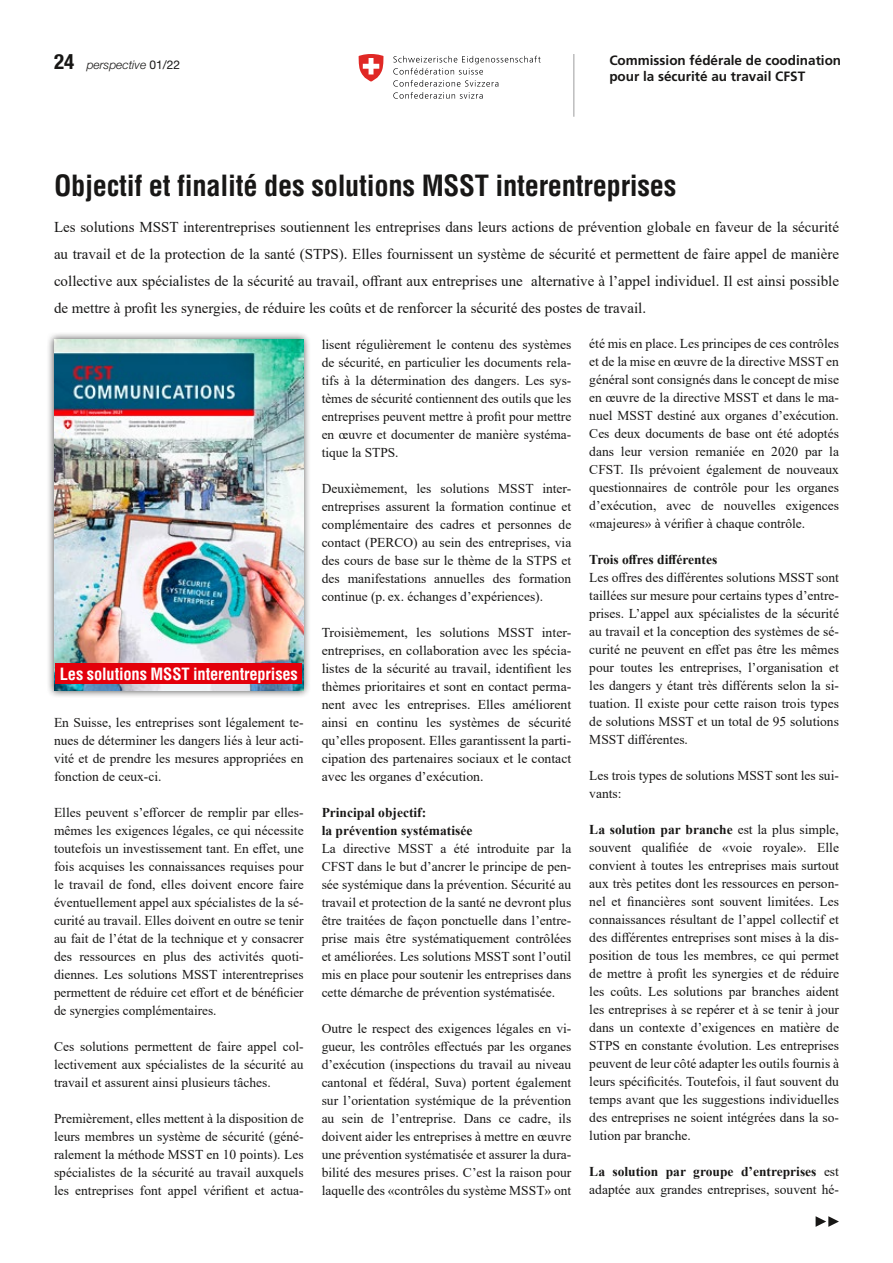
<style>
.page{position:relative;width:893px;height:1263px;background:#fff}
.page>*{position:absolute;margin:0;border:0;box-sizing:border-box;transform-origin:0 0}
.t1{font:700 condensed 28.5px "Helvetica LT Std";letter-spacing:-.01em;color:#181716}
.t2{font:700 condensed 16.5px "Helvetica LT Std";letter-spacing:-.01em;color:#fff}
.t3{font:15px/27px "Times New Roman";color:#181716;text-align:justify}
.t4{font:13.5px/18px "Times New Roman";color:#181716;text-align:justify}
.t5{font:700 13.5px/18px "Times New Roman";color:#181716}
.t6{font:700 13.5px/16.2px "Frutiger LT Std";color:#181716}
.t7{font:italic 300 12px "Helvetica Neue LT Std";color:#181716}
.s1{font-weight:700;font-style:normal;font-stretch:condensed;font-size:21px}
.s2{font-weight:400;font-style:normal}
.s3{font-weight:700}
</style>
<div class="page">
<div style="left:46px;top:332px;width:265px;height:366px;background:#181716;opacity:.75"></div>
<img style="left:54px;top:339px;width:249px;height:352px">
<svg style="left:393px;top:56px;width:148px;height:43px"></svg>
<svg style="left:358px;top:54px;width:26px;height:28px"></svg>
<hr style="left:573px;top:54px;width:1px;height:63px;background:#9c9c9d">
<div style="left:56px;top:663px;width:246px;height:21px;background:#e3000b"></div>
<svg style="left:816px;top:1216px;width:23px;height:11px"></svg>
<p class="t7" style="left:54px;top:58px;width:128px"><span class="s1">24</span> perspective <span class="s2">01/22</span></p>
<p class="t6" style="left:609px;top:52px;width:233px">Commission fédérale de coodination pour la sécurité au travail CFST</p>
<h1 class="t1" style="left:54px;top:167px;width:624px">Objectif et finalité des solutions MSST interentreprises</h1>
<p class="t3" style="left:54px;top:213px;width:786px">Les solutions MSST interentreprises soutiennent les entreprises dans leurs actions de prévention globale en faveur de la sécurité au travail et de la protection de la santé (STPS). Elles fournissent un système de sécurité et permettent de faire appel de manière collective aux spécialistes de la sécurité au travail, offrant aux entreprises une alternative à l’appel individuel. Il est ainsi possible de mettre à profit les synergies, de réduire les coûts et de renforcer la sécurité des postes de travail.</p>
<p class="t2" style="left:60px;top:663px;width:240px">Les solutions MSST interentreprises</p>
<p class="t4" style="left:54px;top:713px;width:251px">En Suisse, les entreprises sont légalement te&shy;nues de déterminer les dangers liés à leur acti&shy;vité et de prendre les mesures appropriées en fonction de ceux-ci.</p>
<p class="t4" style="left:54px;top:803px;width:251px">Elles peuvent s’efforcer de remplir par elles&shy;mêmes les exigences légales, ce qui nécessite toutefois un investissement tant. En effet, une fois acquises les connaissances requises pour le travail de fond, elles doivent encore faire éventuellement appel aux spécialistes de la sé&shy;curité au travail. Elles doivent en outre se tenir au fait de l’état de la technique et y consacrer des ressources en plus des activités quoti&shy;diennes. Les solutions MSST interentreprises permettent de réduire cet effort et de bénéficier de synergies complémentaires.</p>
<p class="t4" style="left:54px;top:1037px;width:251px">Ces solutions permettent de faire appel col&shy;lectivement aux spécialistes de la sécurité au travail et assurent ainsi plusieurs tâches.</p>
<p class="t4" style="left:54px;top:1109px;width:251px">Premièrement, elles mettent à la disposition de leurs membres un système de sécurité (géné&shy;ralement la méthode MSST en 10 points). Les spécialistes de la sécurité au travail auxquels les entreprises font appel vérifient et actua-</p>
<p class="t4" style="left:322px;top:335px;width:251px">lisent régulièrement le contenu des systèmes de sécurité, en particulier les documents rela&shy;tifs à la détermination des dangers. Les sys&shy;tèmes de sécurité contiennent des outils que les entreprises peuvent mettre à profit pour mettre en œuvre et documenter de manière systéma&shy;tique la STPS.</p>
<p class="t4" style="left:322px;top:479px;width:251px">Deuxièmement, les solutions MSST inter&shy;entreprises assurent la formation continue et complémentaire des cadres et personnes de contact (PERCO) au sein des entreprises, via des cours de base sur le thème de la STPS et des manifestations annuelles des formation continue (p. ex. échanges d’expériences).</p>
<p class="t4" style="left:322px;top:623px;width:251px">Troisièmement, les solutions MSST inter&shy;entreprises, en collaboration avec les spécia&shy;listes de la sécurité au travail, identifient les thèmes prioritaires et sont en contact perma&shy;nent avec les entreprises. Elles améliorent ainsi en continu les systèmes de sécurité qu’elles proposent. Elles garantissent la parti&shy;cipation des partenaires sociaux et le contact avec les organes d’exécution.</p>
<p class="t5" style="left:322px;top:803px;width:152px">Principal objectif:<br>la prévention systématisée</p>
<p class="t4" style="left:322px;top:839px;width:251px">La directive MSST a été introduite par la CFST dans le but d’ancrer le principe de pen&shy;sée systémique dans la prévention. Sécurité au travail et protection de la santé ne devront plus être traitées de façon ponctuelle dans l’entre&shy;prise mais être systématiquement contrôlées et améliorées. Les solutions MSST sont l’outil mis en place pour soutenir les entreprises dans cette démarche de prévention systématisée.</p>
<p class="t4" style="left:322px;top:1019px;width:251px">Outre le respect des exigences légales en vi&shy;gueur, les contrôles effectués par les organes d’exécution (inspections du travail au niveau cantonal et fédéral, Suva) portent également sur l’orientation systémique de la prévention au sein de l’entreprise. Dans ce cadre, ils doivent aider les entreprises à mettre en œuvre une prévention systématisée et assurer la dura&shy;bilité des mesures prises. C’est la raison pour laquelle des «contrôles du système MSST» ont</p>
<p class="t4" style="left:589px;top:334px;width:251px">été mis en place. Les principes de ces contrôles et de la mise en œuvre de la directive MSST en général sont consignés dans le concept de mise en œuvre de la directive MSST et dans le ma&shy;nuel MSST destiné aux organes d’exécution.<br>Ces deux documents de base ont été adoptés dans leur version remaniée en 2020 par la CFST. Ils prévoient également de nouveaux questionnaires de contrôle pour les organes d’exécution, avec de nouvelles exigences «majeures» à vérifier à chaque contrôle.</p>
<p class="t5" style="left:589px;top:550px;width:130px">Trois offres différentes</p>
<p class="t4" style="left:589px;top:568px;width:251px">Les offres des différentes solutions MSST sont taillées sur mesure pour certains types d’entre&shy;prises. L’appel aux spécialistes de la sécurité au travail et la conception des systèmes de sé&shy;curité ne peuvent en effet pas être les mêmes pour toutes les entreprises, l’organisation et les dangers y étant très différents selon la si&shy;tuation. Il existe pour cette raison trois types de solutions MSST et un total de 95 solutions MSST différentes.</p>
<p class="t4" style="left:589px;top:766px;width:251px">Les trois types de solutions MSST sont les sui&shy;vants:</p>
<p class="t4" style="left:589px;top:820px;width:251px"><span class="s3">La solution par branche</span> est la plus simple, souvent qualifiée de «voie royale». Elle convient à toutes les entreprises mais surtout aux très petites dont les ressources en person&shy;nel et financières sont souvent limitées. Les connaissances résultant de l’appel collectif et des différentes entreprises sont mises à la dis&shy;position de tous les membres, ce qui permet de mettre à profit les synergies et de réduire les coûts. Les solutions par branches aident les entreprises à se repérer et à se tenir à jour dans un contexte d’exigences en matière de STPS en constante évolution. Les entreprises peuvent de leur côté adapter les outils fournis à leurs spécificités. Toutefois, il faut souvent du temps avant que les suggestions individuelles des entreprises ne soient intégrées dans la so&shy;lution par branche.</p>
<p class="t4" style="left:589px;top:1162px;width:251px"><span class="s3">La solution par groupe d’entreprises</span> est adaptée aux grandes entreprises, souvent hé-</p>
</div>
